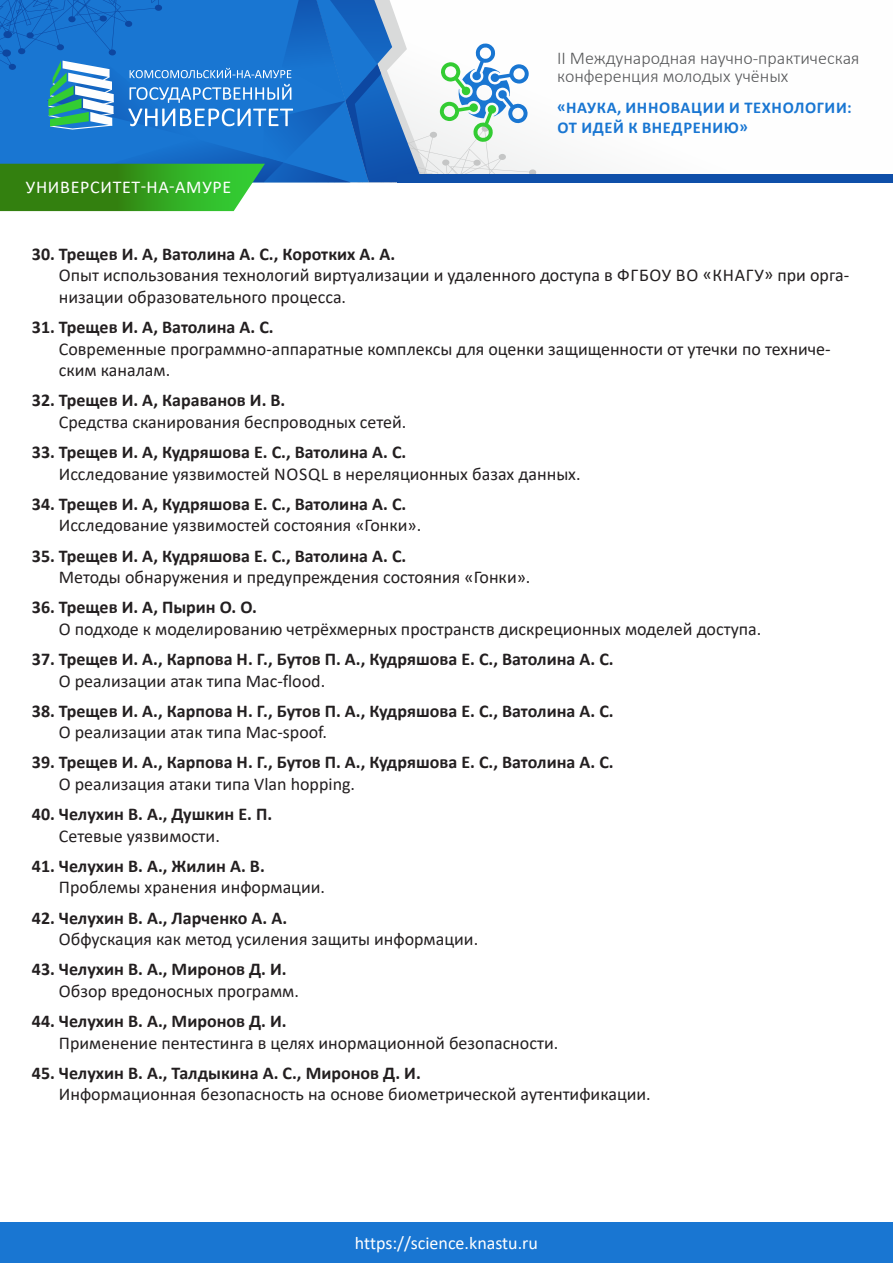
<style>
.page{position:relative;width:893px;height:1263px;background:#fff}
.page>*{position:absolute;margin:0;border:0;box-sizing:border-box;transform-origin:0 0}
.t1{font:18px/21.6px "Calibri";color:#231f20}
.t2{font:700 18px/21.6px "Calibri";color:#231f20}
.t3{font:300 18px/18px "Calibri";color:#57585a}
.t4{font:18px "Calibri";color:#fff}
.t5{font:18px "Calibri";letter-spacing:.04em;color:#fff}
.t6{font:700 16.5px/19.8px "Calibri";letter-spacing:.04em;color:#1976d2}
.s1{font-weight:700}
.s2{font-weight:400}
</style>
<div class="page">
<div style="left:397px;top:174px;width:496px;height:8px;background:#0f4fa9"></div>
<svg style="left:0;top:0;width:537px;height:211px"></svg>
<div style="left:0;top:1222px;width:893px;height:41px;background:#1976d2"></div>
<p class="t5" style="left:26px;top:174px;width:207px">УНИВЕРСИТЕТ-НА-АМУРЕ</p>
<p class="t3" style="left:557px;top:49px;width:304px">II Международная научно-практическая конференция молодых учёных</p>
<p class="t6" style="left:557px;top:97px;width:296px">«НАУКА, ИННОВАЦИИ И ТЕХНОЛОГИИ:<br>ОТ ИДЕЙ К ВНЕДРЕНИЮ»</p>
<p class="t1" style="left:59px;top:243px;width:792px;text-indent:-27px"><span class="s1">30. Трещев И. А, Ватолина А. С., Коротких А. А.<br></span>Опыт использования технологий виртуализации и удаленного доступа в ФГБОУ ВО «КНАГУ» при орга&shy;низации образовательного процесса.</p>
<p class="t1" style="left:59px;top:316px;width:773px;text-indent:-27px"><span class="s1">31. Трещев И. А, Ватолина А. С.<br></span>Современные программно-аппаратные комплексы для оценки защищенности от утечки по техниче&shy;ским каналам.</p>
<p class="t1" style="left:59px;top:389px;width:349px;text-indent:-27px"><span class="s1">32. Трещев И. А, Караванов И. В.<br></span>Средства сканирования беспроводных сетей.</p>
<p class="t1" style="left:59px;top:441px;width:523px;text-indent:-27px"><span class="s1">33. Трещев И. А, Кудряшова Е. С., Ватолина А. С.<br></span>Исследование уязвимостей NOSQL в нереляционных базах данных.</p>
<p class="t1" style="left:59px;top:493px;width:364px;text-indent:-27px"><span class="s1">34. Трещев И. А, Кудряшова Е. С., Ватолина А. С.<br></span>Исследование уязвимостей состояния «Гонки».</p>
<p class="t1" style="left:59px;top:544px;width:473px;text-indent:-27px"><span class="s1">35. Трещев И. А, Кудряшова Е. С., Ватолина А. С.<br></span>Методы обнаружения и предупреждения состояния «Гонки».</p>
<p class="t1" style="left:59px;top:596px;width:704px;text-indent:-27px"><span class="s1">36. Трещев И. А, Пырин О. О.<br></span>О подходе к моделированию четрёхмерных пространств дискреционных моделей доступа.</p>
<p class="t2" style="left:59px;top:648px;width:556px;text-indent:-27px">37. Трещев И. А., Карпова Н. Г., Бутов П. А., Кудряшова Е. С., Ватолина А. С.<br><span class="s2">О реализации атак типа Mac-flood.</span></p>
<p class="t2" style="left:59px;top:700px;width:556px;text-indent:-27px">38. Трещев И. А., Карпова Н. Г., Бутов П. А., Кудряшова Е. С., Ватолина А. С.<br><span class="s2">О реализации атак типа Mac-spoof.</span></p>
<p class="t2" style="left:59px;top:751px;width:556px;text-indent:-27px">39. Трещев И. А., Карпова Н. Г., Бутов П. А., Кудряшова Е. С., Ватолина А. С.<br><span class="s2">О реализация атаки типа Vlan hopping.</span></p>
<p class="t2" style="left:59px;top:803px;width:215px;text-indent:-27px">40. Челухин В. А., Душкин Е. П.<br><span class="s2">Сетевые уязвимости.</span></p>
<p class="t1" style="left:59px;top:854px;width:268px;text-indent:-27px"><span class="s1">41. Челухин В. А., Жилин А. В.<br></span>Проблемы хранения информации.</p>
<p class="t1" style="left:59px;top:906px;width:421px;text-indent:-27px"><span class="s1">42. Челухин В. А., Ларченко А. А.<br></span>Обфускация как метод усиления защиты информации.</p>
<p class="t2" style="left:59px;top:958px;width:241px;text-indent:-27px">43. Челухин В. А., Миронов Д. И.<br><span class="s2">Обзор вредоносных программ.</span></p>
<p class="t1" style="left:59px;top:1010px;width:501px;text-indent:-27px"><span class="s1">44. Челухин В. А., Миронов Д. И.<br></span>Применение пентестинга в целях инормационной безопасности.</p>
<p class="t1" style="left:59px;top:1061px;width:593px;text-indent:-27px"><span class="s1">45. Челухин В. А., Талдыкина А. С., Миронов Д. И.<br></span>Информационная безопасность на основе биометрической аутентификации.</p>
<p class="t4" style="left:355px;top:1230px;width:185px">https://science.knastu.ru</p>
</div>
